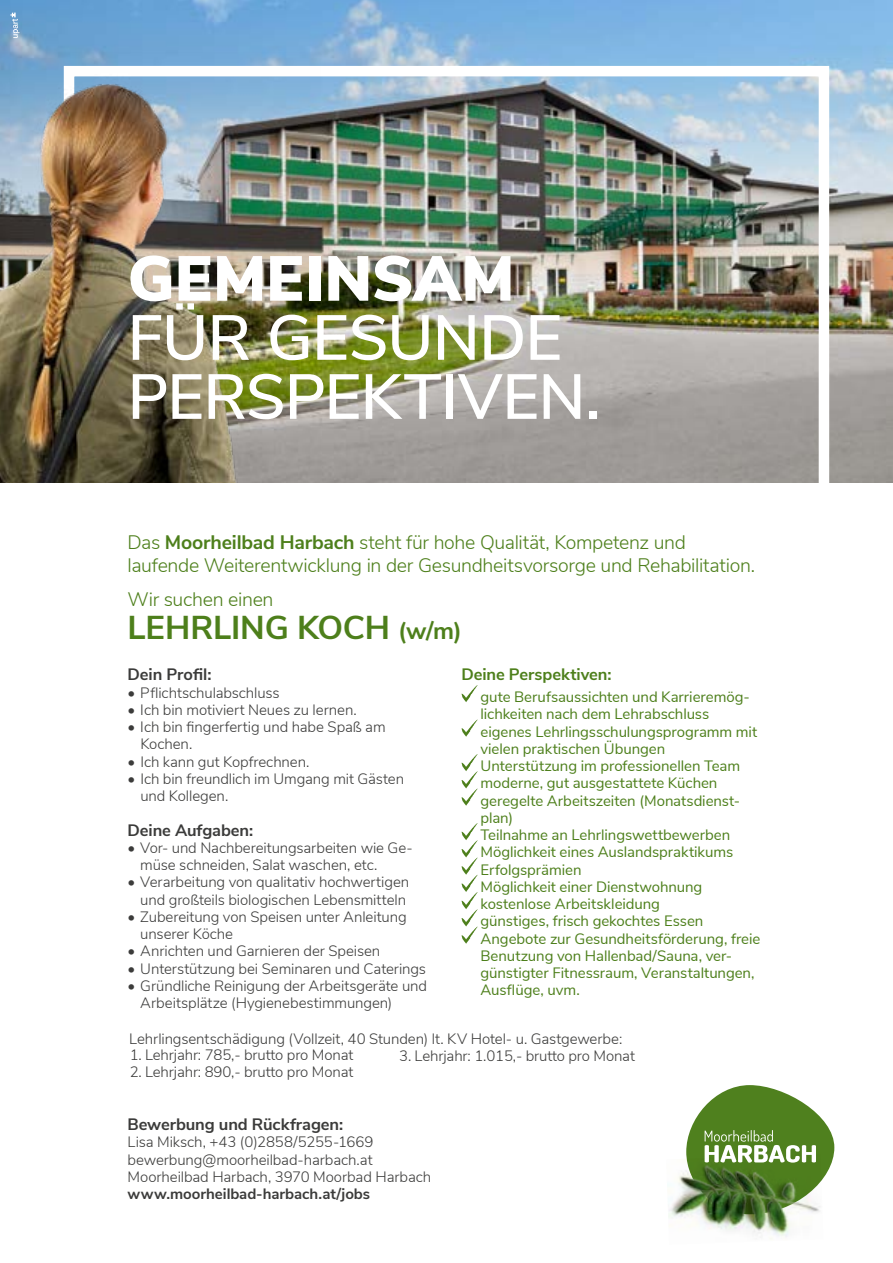
<style>
.page{position:relative;width:893px;height:1263px;background:#fff}
.page>*{position:absolute;margin:0;border:0;box-sizing:border-box;transform-origin:0 0}
.t1{font:600 63.3px/59.1px "Nunito Sans";letter-spacing:-.015em;color:#fff}
.t2{font:900 63.3px "Nunito Sans";color:#fff}
.t3{font:700 33px "Nunito Sans";letter-spacing:-.01em;color:#4d7f1b}
.t4{font:300 19.5px/22.5px "Nunito Sans";letter-spacing:-.015em;color:#4d7f1b}
.t5{font:700 16.5px "Nunito Sans";letter-spacing:-.005em;color:#3b3b3a}
.t6{font:700 16.5px "Nunito Sans";letter-spacing:-.005em;color:#4d7f1b}
.t7{font:300 15px/17.2px "Nunito Sans";letter-spacing:-.005em;color:#3b3b3a}
.t8{font:15px/17.2px "Nunito Sans";letter-spacing:-.005em;color:#4d7f1b}
.t9{font:700 15px "Nunito Sans";letter-spacing:-.005em;color:#3b3b3a}
.s1{font-weight:700}
.s2{font-size:24px}
</style>
<div class="page">
<img style="left:0;top:0;width:893px;height:483px">
<img style="left:0;top:52px;width:321px;height:431px">
<div style="left:686px;top:1085px;width:148px;height:129px;background:#4f801e;border-radius:63px"></div>
<img style="left:668px;top:1154px;width:155px;height:85px">
<svg style="left:705px;top:1130px;width:111px;height:32px"></svg>
<svg style="left:10px;top:13px;width:9px;height:25px"></svg>
<svg style="left:461px;top:685px;width:17px;height:17px"></svg>
<svg style="left:461px;top:719px;width:17px;height:18px"></svg>
<svg style="left:461px;top:754px;width:17px;height:52px"></svg>
<svg style="left:461px;top:823px;width:17px;height:121px"></svg>
<h1 class="t2" style="left:128px;top:232px;width:389px">GEMEINSAM</h1>
<h1 class="t1" style="left:128px;top:304px;width:475px">FÜR GESUNDE<br>PERSPEKTIVEN.</h1>
<h3 class="t4" style="left:128px;top:530px;width:629px">Das <span class="s1">Moorheilbad Harbach</span> steht für hohe Qualität, Kompetenz und laufende Weiterentwicklung in der Gesundheitsvorsorge und Rehabilitation.</h3>
<h3 class="t4" style="left:128px;top:587px;width:148px">Wir suchen einen</h3>
<h2 class="t3" style="left:128px;top:603px;width:336px">LEHRLING KOCH <span class="s2">(w/m)</span></h2>
<p class="t5" style="left:128px;top:663px;width:85px">Dein Profil:</p>
<p class="t7" style="left:128px;top:683px;width:154px">• Pflichtschulabschluss</p>
<p class="t7" style="left:128px;top:700px;width:231px">• Ich bin motiviert Neues zu lernen.</p>
<p class="t7" style="left:140px;top:717px;width:247px;text-indent:-13px">• Ich bin fingerfertig und habe Spaß am<br>Kochen.</p>
<p class="t7" style="left:128px;top:752px;width:183px">• Ich kann gut Kopfrechnen.</p>
<p class="t7" style="left:140px;top:769px;width:265px;text-indent:-13px">• Ich bin freundlich im Umgang mit Gästen und Kollegen.</p>
<p class="t5" style="left:128px;top:818px;width:127px">Deine Aufgaben:</p>
<p class="t7" style="left:140px;top:838px;width:274px;text-indent:-13px">• Vor- und Nachbereitungsarbeiten wie Ge&shy;müse schneiden, Salat waschen, etc.</p>
<p class="t7" style="left:128px;top:873px;width:283px;text-align:right">• Verarbeitung von qualitativ hochwertigen und großteils biologischen Lebensmitteln</p>
<p class="t7" style="left:140px;top:907px;width:268px;text-indent:-13px">• Zubereitung von Speisen unter Anleitung unserer Köche</p>
<p class="t7" style="left:128px;top:942px;width:254px">• Anrichten und Garnieren der Speisen</p>
<p class="t7" style="left:128px;top:959px;width:300px">• Unterstützung bei Seminaren und Caterings</p>
<p class="t7" style="left:140px;top:976px;width:288px;text-indent:-13px">• Gründliche Reinigung der Arbeitsgeräte und<br>Arbeitsplätze (Hygienebestimmungen)</p>
<p class="t6" style="left:461px;top:663px;width:152px">Deine Perspektiven:</p>
<p class="t8" style="left:480px;top:687px;width:281px">gute Berufsaussichten und Karrieremög&shy;lichkeiten nach dem Lehrabschluss eigenes Lehrlingsschulungsprogramm mit vielen praktischen Übungen Unterstützung im professionellen Team moderne, gut ausgestattete Küchen geregelte Arbeitszeiten (Monatsdienst&shy;plan)<br>Teilnahme an Lehrlingswettbewerben Möglichkeit eines Auslandspraktikums Erfolgsprämien<br>Möglichkeit einer Dienstwohnung kostenlose Arbeitskleidung<br>günstiges, frisch gekochtes Essen Angebote zur Gesundheitsförderung, freie Benutzung von Hallenbad/Sauna, ver&shy;günstigter Fitnessraum, Veranstaltungen, Ausflüge, uvm.</p>
<p class="t7" style="left:129px;top:1029px;width:495px">Lehrlingsentschädigung (Vollzeit, 40 Stunden) lt. KV Hotel- u. Gastgewerbe:</p>
<p class="t7" style="left:130px;top:1046px;width:225px">1. Lehrjahr: 785,- brutto pro Monat</p>
<p class="t7" style="left:399px;top:1046px;width:237px">3. Lehrjahr: 1.015,- brutto pro Monat</p>
<p class="t7" style="left:130px;top:1062px;width:225px">2. Lehrjahr: 890,- brutto pro Monat</p>
<p class="t5" style="left:128px;top:1112px;width:217px">Bewerbung und Rückfragen:</p>
<p class="t7" style="left:128px;top:1133px;width:305px">Lisa Miksch, +43 (0)2858/5255-1669 bewerbung@moorheilbad-harbach.at<br>Moorheilbad Harbach, 3970 Moorbad Harbach</p>
<p class="t9" style="left:128px;top:1183px;width:244px">www.moorheilbad-harbach.at/jobs</p>
</div>
